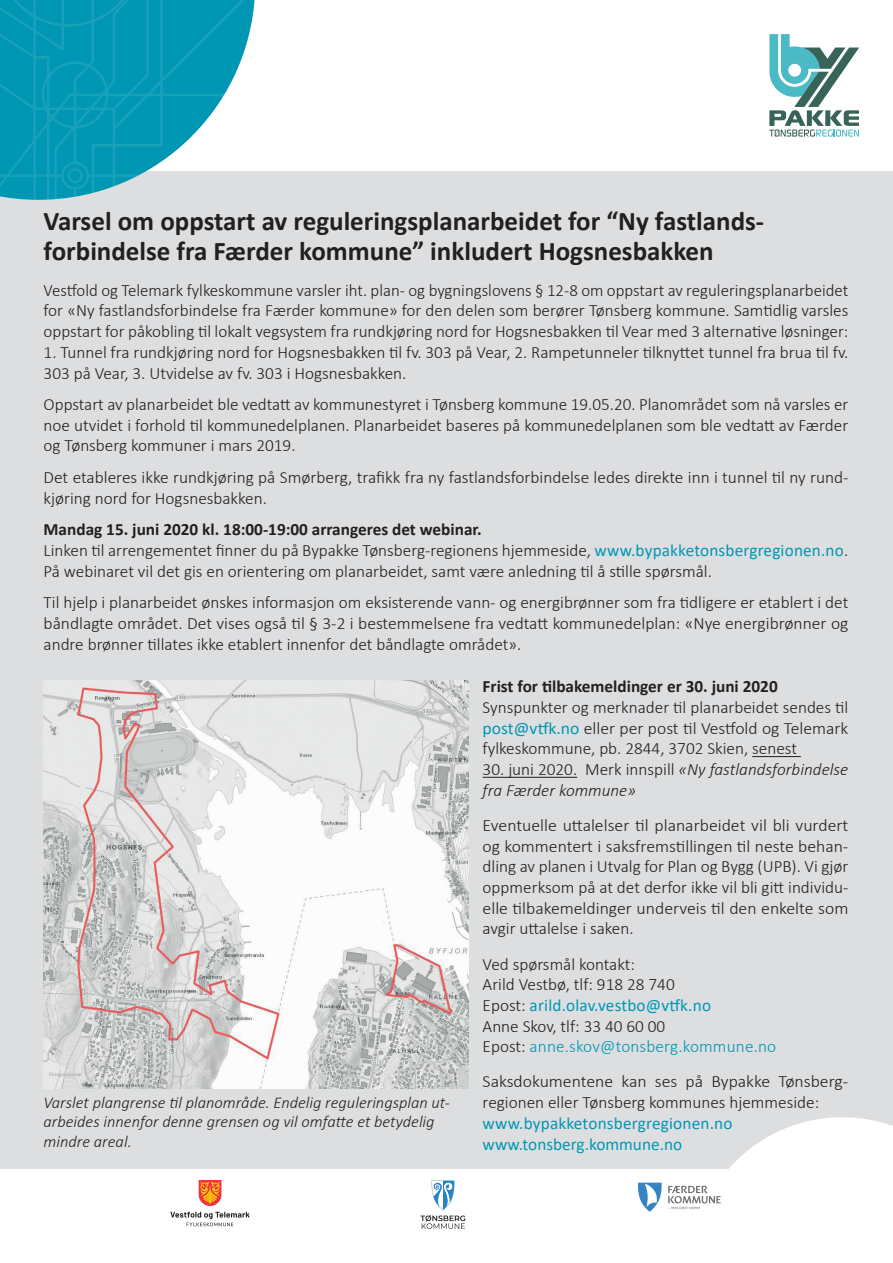
<style>
.page{position:relative;width:893px;height:1263px;background:#fff}
.page>*{position:absolute;margin:0;border:0;box-sizing:border-box;transform-origin:0 0}
.t1{font:700 27px/30px "Calibri";color:#231f20}
.t2{font:300 17.25px/20.7px "Calibri";color:#231f20;text-align:justify}
.t3{font:italic 300 17.25px/20.7px "Calibri";color:#231f20}
.t4{font:17.25px/20.7px "Calibri";letter-spacing:.005em;color:#0097b4}
.t5{font:700 17.25px "Calibri";color:#231f20}
.t6{font:italic 300 16.5px/19.8px "Calibri";color:#231f20}
.s1{font-weight:700}
.s2{font-weight:400;color:#0097b4}
.s3{font-style:normal}
.s4{color:#0097b4}
</style>
<div class="page">
<div style="left:0;top:171px;width:893px;height:997px;background:#dddee0"></div>
<svg style="left:769px;top:34px;width:90px;height:103px"></svg>
<svg style="left:0;top:0;width:254px;height:200px"></svg>
<svg style="left:638px;top:1182px;width:24px;height:30px"></svg>
<svg style="left:668px;top:1117px;width:225px;height:92px"></svg>
<svg style="left:420px;top:1181px;width:45px;height:48px"></svg>
<svg style="left:199px;top:1180px;width:22px;height:26px"></svg>
<svg style="left:170px;top:1212px;width:80px;height:14px"></svg>
<hr style="left:752px;top:756px;width:49px;height:1px;background:#231f20">
<hr style="left:483px;top:777px;width:94px;height:1px;background:#231f20">
<img style="left:44px;top:680px;width:425px;height:409px">
<h1 class="t1" style="left:44px;top:206px;width:722px">Varsel om oppstart av reguleringsplanarbeidet for “Ny fastlands&shy;forbindelse fra Færder kommune” inkludert Hogsnesbakken</h1>
<p class="t2" style="left:44px;top:279px;width:806px">Vestfold og Telemark fylkeskommune varsler iht. plan- og bygningslovens § 12-8 om oppstart av reguleringsplanarbeidet for «Ny fastlandsforbindelse fra Færder kommune» for den delen som berører Tønsberg kommune. Samtidlig varsles oppstart for påkobling til lokalt vegsystem fra rundkjøring nord for Hogsnesbakken til Vear med 3 alternative løsninger:</p>
<p class="t2" style="left:44px;top:342px;width:806px">1. Tunnel fra rundkjøring nord for Hogsnesbakken til fv. 303 på Vear, 2. Rampetunneler tilknyttet tunnel fra brua til fv.<br>303 på Vear, 3. Utvidelse av fv. 303 i Hogsnesbakken.</p>
<p class="t2" style="left:44px;top:394px;width:806px">Oppstart av planarbeidet ble vedtatt av kommunestyret i Tønsberg kommune 19.05.20. Planområdet som nå varsles er noe utvidet i forhold til kommunedelplanen. Planarbeidet baseres på kommunedelplanen som ble vedtatt av Færder og Tønsberg kommuner i mars 2019.</p>
<p class="t2" style="left:44px;top:467px;width:806px">Det etableres ikke rundkjøring på Smørberg, trafikk fra ny fastlandsforbindelse ledes direkte inn i tunnel til ny rund&shy;kjøring nord for Hogsnesbakken.</p>
<p class="t2" style="left:44px;top:519px;width:806px;text-align:left"><span class="s1">Mandag 15. juni 2020 kl. 18:00-19:00 arrangeres det webinar.<br></span>Linken til arrengementet finner du på Bypakke Tønsberg-regionens hjemmeside, <span class="s2">www.bypakketonsbergregionen.no</span>.<br>På webinaret vil det gis en orientering om planarbeidet, samt være anledning til å stille spørsmål.</p>
<p class="t2" style="left:44px;top:592px;width:806px;line-height:21.1px">Til hjelp i planarbeidet ønskes informasjon om eksisterende vann- og energibrønner som fra tidligere er etablert i det båndlagte området. Det vises også til § 3-2 i bestemmelsene fra vedtatt kommunedelplan: «Nye energibrønner og andre brønner tillates ikke etablert innenfor det båndlagte området».</p>
<p class="t6" style="left:44px;top:1092px;width:408px">Varslet plangrense til planområde. Endelig reguleringsplan ut&shy;arbeides innenfor denne grensen og vil omfatte et betydelig mindre areal.</p>
<p class="t5" style="left:483px;top:674px;width:297px">Frist for tilbakemeldinger er 30. juni 2020</p>
<p class="t2" style="left:483px;top:697px;width:367px">Synspunkter og merknader til planarbeidet sendes til <span class="s2">post@vtfk.no</span> eller per post til Vestfold og Telemark fylkeskommune, pb. 2844, 3702 Skien, senest</p>
<p class="t3" style="left:483px;top:759px;width:367px"><span class="s3">30. juni 2020. Merk innspill</span> «Ny fastlandsforbindelse fra Færder kommune»</p>
<p class="t2" style="left:483px;top:815px;width:367px">Eventuelle uttalelser til planarbeidet vil bli vurdert og kommentert i saksfremstillingen til neste behan&shy;dling av planen i Utvalg for Plan og Bygg (UPB). Vi gjør oppmerksom på at det derfor ikke vil bli gitt individu&shy;elle tilbakemeldinger underveis til den enkelte som avgir uttalelse i saken.</p>
<p class="t2" style="left:483px;top:953px;width:295px;text-align:left">Ved spørsmål kontakt:<br>Arild Vestbø, tlf: 918 28 740<br>Epost: <span class="s2">arild.olav.vestbo@vtfk.no<br></span>Anne Skov, tlf: 33 40 60 00<br>Epost: <span class="s4">anne.skov@tonsberg.kommune.no</span></p>
<p class="t2" style="left:483px;top:1071px;width:367px">Saksdokumentene kan ses på Bypakke Tønsberg&shy;regionen eller Tønsberg kommunes hjemmeside:</p>
<p class="t4" style="left:483px;top:1112px;width:251px">www.bypakketonsbergregionen.no www.tonsberg.kommune.no</p>
</div>
